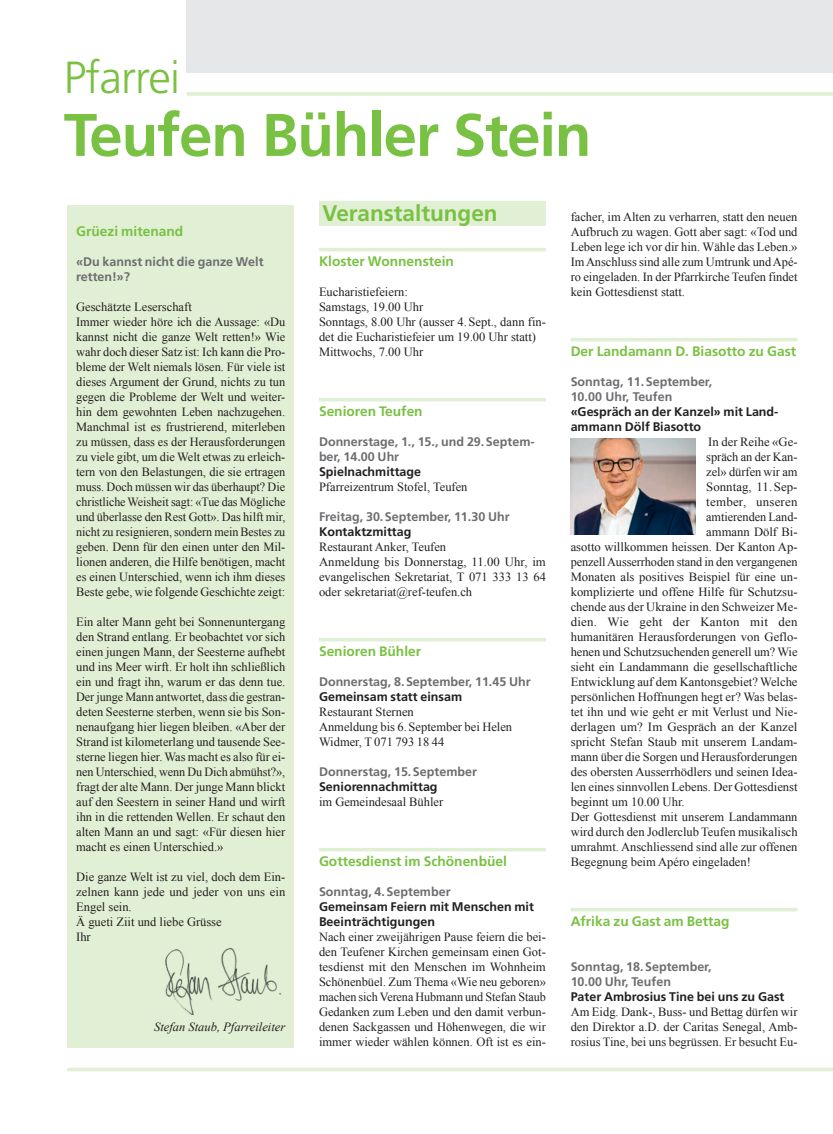
<style>
.page{position:relative;width:833px;height:1134px;background:#fff}
.page>*{position:absolute;margin:0;border:0;box-sizing:border-box;transform-origin:0 0}
.t1{font:700 60px "Frutiger LT Std";letter-spacing:-.02em;color:#79c142}
.t2{font:300 45px "Frutiger LT Std";letter-spacing:-.02em;color:#79c142}
.t3{font:700 22.5px "Frutiger LT Std";color:#79c142}
.t4{font:700 13.75px "Frutiger LT Std";color:#79c142}
.t5{font:12.5px/15px "Times New Roman";color:#231f20}
.t6{font:700 12.5px/15px "Frutiger LT Std";color:#6c6d70}
.t7{font:700 12.5px/15px "Frutiger LT Std";color:#231f20}
.t8{font:12.5px "Times New Roman";letter-spacing:.02em;color:#231f20}
.t9{font:italic 12.5px "Times New Roman";color:#231f20}
</style>
<div class="page">
<div style="left:187px;top:0;width:646px;height:73px;background:#e6e7e9"></div>
<hr style="left:187px;top:92px;width:646px;height:4px;background:#e1efd4">
<hr style="left:67px;top:1068px;width:766px;height:3px;background:#e1efd4">
<div style="left:319px;top:201px;width:227px;height:25px;background:#e1efd4"></div>
<hr style="left:319px;top:248px;width:227px;height:3px;background:#e1efd4">
<hr style="left:319px;top:398px;width:227px;height:3px;background:#e1efd4">
<hr style="left:319px;top:638px;width:227px;height:3px;background:#e1efd4">
<hr style="left:319px;top:848px;width:227px;height:3px;background:#e1efd4">
<hr style="left:570px;top:338px;width:227px;height:3px;background:#e1efd4">
<hr style="left:570px;top:908px;width:227px;height:3px;background:#e1efd4">
<img style="left:570px;top:439px;width:125px;height:96px">
<div style="left:67px;top:206px;width:227px;height:842px;background:#e1efd4"></div>
<img style="left:165px;top:947px;width:117px;height:68px">
<h2 class="t2" style="left:64px;top:52px;width:118px">Pfarrei</h2>
<h1 class="t1" style="left:64px;top:100px;width:529px">Teufen Bühler Stein</h1>
<p class="t4" style="left:76px;top:223px;width:108px">Grüezi mitenand</p>
<p class="t6" style="left:76px;top:254px;width:189px">«Du kannst nicht die ganze Welt retten!»?</p>
<p class="t5" style="left:76px;top:299px;width:211px">Geschätzte Leserschaft<br>Immer wieder höre ich die Aussage: «Du kannst nicht die ganze Welt retten!» Wie wahr doch dieser Satz ist: Ich kann die Pro&shy;bleme der Welt niemals lösen. Für viele ist dieses Argument der Grund, nichts zu tun gegen die Probleme der Welt und weiter&shy;hin dem gewohnten Leben nachzugehen.<br>Manchmal ist es frustrierend, miterleben zu müssen, dass es der Herausforderungen zu viele gibt, um die Welt etwas zu erleich&shy;tern von den Belastungen, die sie ertragen muss. Doch müssen wir das überhaupt? Die christliche Weisheit sagt: «Tue das Mögliche und überlasse den Rest Gott». Das hilft mir, nicht zu resignieren, sondern mein Bestes zu geben. Denn für den einen unter den Mil&shy;lionen anderen, die Hilfe benötigen, macht es einen Unterschied, wenn ich ihm dieses Beste gebe, wie folgende Geschichte zeigt:</p>
<p class="t5" style="left:76px;top:614px;width:211px;text-align:justify">Ein alter Mann geht bei Sonnenuntergang den Strand entlang. Er beobachtet vor sich einen jungen Mann, der Seesterne aufhebt und ins Meer wirft. Er holt ihn schließlich ein und fragt ihn, warum er das denn tue.<br>Der junge Mann antwortet, dass die gestran&shy;deten Seesterne sterben, wenn sie bis Son&shy;nenaufgang hier liegen bleiben. «Aber der Strand ist kilometerlang und tausende See&shy;sterne liegen hier. Was macht es also für ei&shy;nen Unterschied, wenn Du Dich abmühst?», fragt der alte Mann. Der junge Mann blickt auf den Seestern in seiner Hand und wirft ihn in die rettenden Wellen. Er schaut den alten Mann an und sagt: «Für diesen hier macht es einen Unterschied.»</p>
<p class="t5" style="left:76px;top:869px;width:211px">Die ganze Welt ist zu viel, doch dem Ein&shy;zelnen kann jede und jeder von uns ein<br>Engel sein.<br>Ä gueti Ziit und liebe Grüsse<br>Ihr</p>
<p class="t9" style="left:154px;top:1018px;width:133px">Stefan Staub, Pfarreileiter</p>
<h3 class="t3" style="left:322px;top:199px;width:177px">Veranstaltungen</h3>
<p class="t4" style="left:319px;top:253px;width:136px">Kloster Wonnenstein</p>
<p class="t5" style="left:319px;top:284px;width:228px">Eucharistiefeiern:<br>Samstags, 19.00 Uhr<br>Sonntags, 8.00 Uhr (ausser 4.Sept., dann fin&shy;det die Eucharistiefeier um 19.00 Uhr statt)<br>Mittwochs, 7.00 Uhr</p>
<p class="t4" style="left:319px;top:403px;width:105px">Senioren Teufen</p>
<p class="t6" style="left:319px;top:434px;width:217px">Donnerstage, 1., 15., und 29.Septem&shy;ber, 14.00 Uhr</p>
<p class="t7" style="left:319px;top:464px;width:104px">Spielnachmittage</p>
<p class="t5" style="left:319px;top:479px;width:150px">Pfarreizentrum Stofel, Teufen</p>
<p class="t6" style="left:319px;top:509px;width:192px">Freitag, 30.September, 11.30 Uhr</p>
<p class="t7" style="left:319px;top:524px;width:94px">Kontaktzmittag</p>
<p class="t5" style="left:319px;top:539px;width:228px">Restaurant Anker, Teufen<br>Anmeldung bis Donnerstag, 11.00 Uhr, im evangelischen Sekretariat, T 071 333 13 64 oder sekretariat@ref-teufen.ch</p>
<p class="t4" style="left:319px;top:643px;width:104px">Senioren Bühler</p>
<p class="t6" style="left:319px;top:674px;width:213px">Donnerstag, 8.September, 11.45 Uhr</p>
<p class="t7" style="left:319px;top:689px;width:145px">Gemeinsam statt einsam</p>
<p class="t5" style="left:319px;top:704px;width:195px">Restaurant Sternen<br>Anmeldung bis 6.September bei Helen<br>Widmer, T 071 793 18 44</p>
<p class="t6" style="left:319px;top:764px;width:159px">Donnerstag, 15.September</p>
<p class="t7" style="left:319px;top:779px;width:120px">Seniorennachmittag</p>
<p class="t5" style="left:319px;top:794px;width:126px">im Gemeindesaal Bühler</p>
<p class="t4" style="left:319px;top:853px;width:189px">Gottesdienst im Schönenbüel</p>
<p class="t6" style="left:319px;top:884px;width:133px">Sonntag, 4.September</p>
<p class="t7" style="left:319px;top:899px;width:216px">Gemeinsam Feiern mit Menschen mit<br>Beeinträchtigungen</p>
<p class="t5" style="left:319px;top:929px;width:228px;text-align:justify">Nach einer zweijährigen Pause feiern die bei&shy;den Teufener Kirchen gemeinsam einen Got&shy;tesdienst mit den Menschen im Wohnheim Schönenbüel. Zum Thema «Wie neu geboren» machen sich Verena Hubmann und Stefan Staub Gedanken zum Leben und den damit verbun&shy;denen Sackgassen und Höhenwegen, die wir immer wieder wählen können. Oft ist es ein-</p>
<p class="t5" style="left:570px;top:209px;width:228px;text-align:justify">facher, im Alten zu verharren, statt den neuen Aufbruch zu wagen. Gott aber sagt: «Tod und Leben lege ich vor dir hin. Wähle das Leben.» Im Anschluss sind alle zum Umtrunk und Apé&shy;ro eingeladen. In der Pfarrkirche Teufen findet kein Gottesdienst statt.</p>
<p class="t4" style="left:570px;top:343px;width:227px">Der Landamann D. Biasotto zu Gast</p>
<p class="t6" style="left:570px;top:374px;width:143px">Sonntag, 11.September,<br>10.00 Uhr, Teufen</p>
<p class="t7" style="left:570px;top:404px;width:208px">«Gespräch an der Kanzel» mit Land&shy;ammann Dölf Biasotto</p>
<p class="t5" style="left:708px;top:434px;width:91px">In der Reihe «Ge-</p>
<p class="t5" style="left:706px;top:449px;width:93px">spräch an der Kan-</p>
<p class="t5" style="left:706px;top:464px;width:93px">zel» dürfen wir am</p>
<p class="t5" style="left:706px;top:479px;width:93px">Sonntag, 11.Sep-</p>
<p class="t8" style="left:706px;top:493px;width:93px">tember, unseren</p>
<p class="t5" style="left:706px;top:509px;width:93px">amtierenden Land-</p>
<p class="t5" style="left:706px;top:524px;width:93px">ammann Dölf Bi-</p>
<p class="t5" style="left:570px;top:539px;width:228px">asotto willkommen heissen. Der Kanton Ap-</p>
<p class="t5" style="left:570px;top:554px;width:228px">penzell Ausserrhoden stand in den vergangenen</p>
<p class="t5" style="left:570px;top:569px;width:228px">Monaten als positives Beispiel für eine un-</p>
<p class="t5" style="left:570px;top:584px;width:228px">komplizierte und offene Hilfe für Schutzsu-</p>
<p class="t5" style="left:570px;top:599px;width:228px">chende aus der Ukraine in den Schweizer Me-</p>
<p class="t8" style="left:570px;top:613px;width:228px">dien. Wie geht der Kanton mit den</p>
<p class="t5" style="left:570px;top:629px;width:228px">humanitären Herausforderungen von Geflo-</p>
<p class="t5" style="left:570px;top:644px;width:228px">henen und Schutzsuchenden generell um? Wie</p>
<p class="t5" style="left:570px;top:659px;width:228px">sieht ein Landammann die gesellschaftliche</p>
<p class="t5" style="left:570px;top:674px;width:228px">Entwicklung auf dem Kantonsgebiet? Welche</p>
<p class="t5" style="left:570px;top:689px;width:228px">persönlichen Hoffnungen hegt er? Was belas-</p>
<p class="t5" style="left:570px;top:704px;width:228px">tet ihn und wie geht er mit Verlust und Nie-</p>
<p class="t5" style="left:570px;top:719px;width:228px">derlagen um? Im Gespräch an der Kanzel</p>
<p class="t5" style="left:570px;top:734px;width:228px">spricht Stefan Staub mit unserem Landam-</p>
<p class="t5" style="left:570px;top:749px;width:228px">mann über die Sorgen und Herausforderungen</p>
<p class="t5" style="left:570px;top:764px;width:228px">des obersten Ausserrhödlers und seinen Idea-</p>
<p class="t5" style="left:570px;top:779px;width:228px">len eines sinnvollen Lebens. Der Gottesdienst</p>
<p class="t5" style="left:570px;top:794px;width:115px">beginnt um 10.00 Uhr.</p>
<p class="t5" style="left:570px;top:809px;width:228px">Der Gottesdienst mit unserem Landammann</p>
<p class="t5" style="left:570px;top:824px;width:228px">wird durch den Jodlerclub Teufen musikalisch</p>
<p class="t5" style="left:570px;top:839px;width:228px">umrahmt. Anschliessend sind alle zur offenen</p>
<p class="t5" style="left:570px;top:854px;width:182px">Begegnung beim Apéro eingeladen!</p>
<p class="t4" style="left:570px;top:913px;width:160px">Afrika zu Gast am Bettag</p>
<p class="t6" style="left:570px;top:959px;width:142px">Sonntag, 18.September,<br>10.00 Uhr, Teufen</p>
<p class="t7" style="left:570px;top:989px;width:215px">Pater Ambrosius Tine bei uns zu Gast</p>
<p class="t5" style="left:570px;top:1004px;width:228px;text-align:justify">Am Eidg. Dank-, Buss- und Bettag dürfen wir den Direktor a.D. der Caritas Senegal, Amb&shy;rosius Tine, bei uns begrüssen. Er besucht Eu-</p>
</div>
